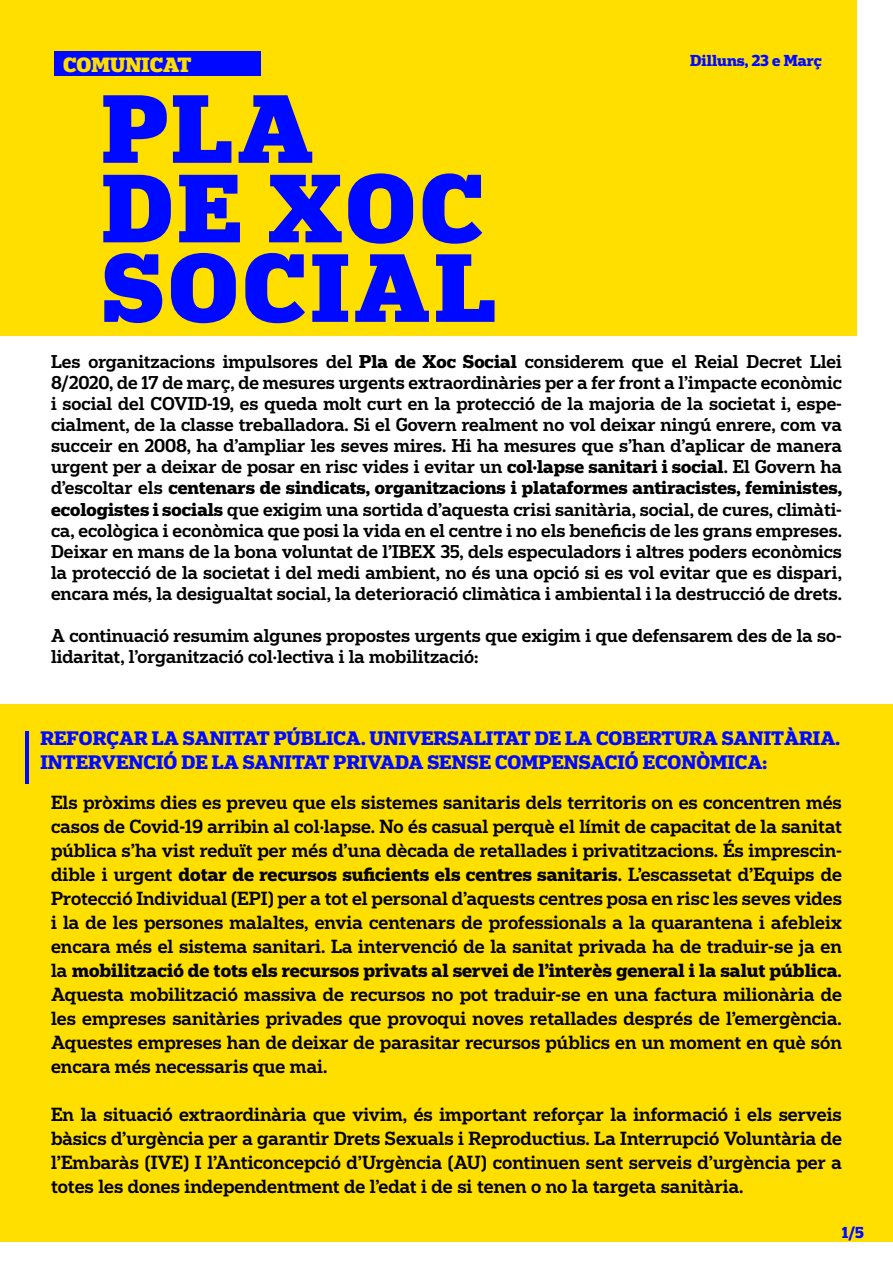
<style>
.page{position:relative;width:893px;height:1263px;background:#fff}
.page>*{position:absolute;margin:0;border:0;box-sizing:border-box;transform-origin:0 0}
.t1{font:900 91.5px/79.5px "Popular";letter-spacing:.05em;color:#0009ff}
.t2{font:900 19.5px "Popular";color:#ffdf00}
.t3{font:700 18.45px/24px "Popular";color:#0009ff}
.t4{font:500 18px/24px "Popular";color:#000;text-align:justify}
.t5{font:500 17.55px/21px "Popular";color:#000;text-align:justify}
.t6{font:700 15px "Popular";color:#0009ff}
.s1{font-weight:700}
</style>
<div class="page">
<div style="left:0;top:0;width:857px;height:336px;background:#ffdf00"></div>
<div style="left:0;top:704px;width:893px;height:538px;background:#ffdf00"></div>
<div style="left:55px;top:52px;width:206px;height:24px;background:#0009ff"></div>
<hr style="left:25px;top:731px;width:4px;height:53px;background:#0009ff">
<p class="t2" style="left:63px;top:52px;width:130px">COMUNICAT</p>
<p class="t6" style="left:690px;top:51px;width:133px">Dilluns, 23 e Març</p>
<h1 class="t1" style="left:102px;top:86px;width:395px">PLA<br>DE XOC<br>SOCIAL</h1>
<p class="t5" style="left:51px;top:350px;width:792px">Les organitzacions impulsores del <span class="s1">Pla de Xoc Social</span> considerem que el Reial Decret Llei 8/2020, de 17 de març, de mesures urgents extraordinàries per a fer front a l’impacte econòmic i social del COVID-19, es queda molt curt en la protecció de la majoria de la societat i, espe&shy;cialment, de la classe treballadora. Si el Govern realment no vol deixar ningú enrere, com va succeir en 2008, ha d’ampliar les seves mires. Hi ha mesures que s’han d’aplicar de manera urgent per a deixar de posar en risc vides i evitar un <span class="s1">col·lapse sanitari i social</span>. El Govern ha d’escoltar els <span class="s1">centenars de sindicats, organitzacions i plataformes antiracistes, feministes, ecologistes i socials</span> que exigim una sortida d’aquesta crisi sanitària, social, de cures, climàti&shy;ca, ecològica i econòmica que posi la vida en el centre i no els beneficis de les grans empreses.<br>Deixar en mans de la bona voluntat de l’IBEX 35, dels especuladors i altres poders econòmics la protecció de la societat i del medi ambient, no és una opció si es vol evitar que es dispari, encara més, la desigualtat social, la deterioració climàtica i ambiental i la destrucció de drets.</p>
<p class="t5" style="left:51px;top:624px;width:792px">A continuació resumim algunes propostes urgents que exigim i que defensarem des de la so&shy;lidaritat, l’organització col·lectiva i la mobilització:</p>
<p class="t3" style="left:40px;top:726px;width:801px">REFORÇAR LA SANITAT PÚBLICA. UNIVERSALITAT DE LA COBERTURA SANITÀRIA.<br>INTERVENCIÓ DE LA SANITAT PRIVADA SENSE COMPENSACIÓ ECONÒMICA:</p>
<p class="t4" style="left:51px;top:789px;width:792px">Els pròxims dies es preveu que els sistemes sanitaris dels territoris on es concentren més casos de Covid-19 arribin al col·lapse. No és casual perquè el límit de capacitat de la sanitat pública s’ha vist reduït per més d’una dècada de retallades i privatitzacions. És imprescin&shy;dible i urgent <span class="s1">dotar de recursos suficients els centres sanitaris</span>. L’escassetat d’Equips de Protecció Individual (EPI) per a tot el personal d’aquests centres posa en risc les seves vides i la de les persones malaltes, envia centenars de professionals a la quarantena i afebleix encara més el sistema sanitari. La intervenció de la sanitat privada ha de traduir-se ja en la <span class="s1">mobilització de tots els recursos privats al servei de l’interès general i la salut pública</span>.<br>Aquesta mobilització massiva de recursos no pot traduir-se en una factura milionària de les empreses sanitàries privades que provoqui noves retallades després de l’emergència.<br>Aquestes empreses han de deixar de parasitar recursos públics en un moment en què són encara més necessaris que mai.</p>
<p class="t4" style="left:51px;top:1101px;width:792px">En la situació extraordinària que vivim, és important reforçar la informació i els serveis bàsics d’urgència per a garantir Drets Sexuals i Reproductius. La Interrupció Voluntària de l’Embaràs (IVE) I l’Anticoncepció d’Urgència (AU) continuen sent serveis d’urgència per a totes les dones independentment de l’edat i de si tenen o no la targeta sanitària.</p>
<p class="t6" style="left:842px;top:1222px;width:24px">1/5</p>
</div>
